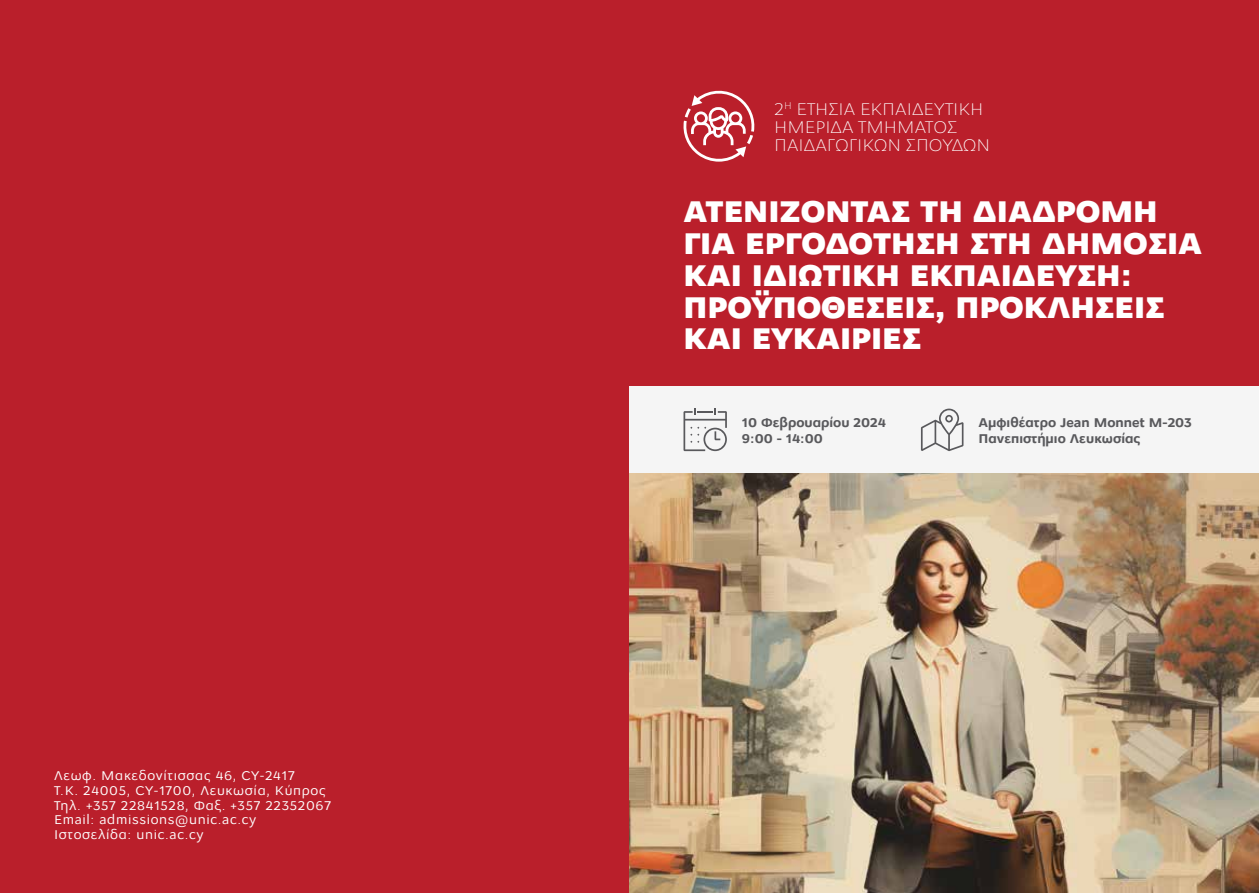
<style>
.page{position:relative;width:1259px;height:893px;background:#ba1f2b}
.page>*{position:absolute;margin:0;border:0;box-sizing:border-box;transform-origin:0 0}
.t1{font:800 31.8px/31.8px "Osnova Pro";color:#fff}
.t2{font:300 18px/18px "Osnova Pro";color:#fff}
.t3{font:13.5px/14.7px "Osnova Pro";letter-spacing:.05em;color:#fff}
.t4{font:700 13.5px/16.2px "Osnova Pro";color:#59595c}
</style>
<div class="page">
<div style="left:629px;top:386px;width:630px;height:88px;background:#f5f5f5"></div>
<svg style="left:683px;top:90px;width:72px;height:72px"></svg>
<svg style="left:683px;top:409px;width:44px;height:42px"></svg>
<svg style="left:921px;top:409px;width:42px;height:42px"></svg>
<img style="left:629px;top:474px;width:630px;height:419px">
<p class="t3" style="left:54px;top:768px;width:278px">Λεωφ. Μακεδονίτισσας 46, CY-2417<br>T.K. 24005, CY-1700, Λευκωσία, Κύπρος Τηλ. +357 22841528, Φαξ. +357 22352067<br>Email: admissions@unic.ac.cy Ιστοσελίδα: unic.ac.cy</p>
<h2 class="t2" style="left:774px;top:100px;width:218px">2<sup>Η</sup> ΕΤΉΣΙΑ ΕΚΠΑΙΔΕΥΤΙΚΉ<br>ΗΜΕΡΊΔΑ ΤΜΉ ΜΑΤΟΣ<br>ΠΑΙΔΑΓΩΓΙΚΏΝ ΣΠΟΥΔΏΝ</h2>
<h1 class="t1" style="left:683px;top:197px;width:520px">ΑΤΕΝΊΖΟΝΤΑΣ ΤΗ ΔΙΑΔΡΟΜΉ<br>ΓΙΑ ΕΡΓΟΔΌΤΗΣΗ ΣΤΗ ΔΗΜΌΣΙΑ<br>ΚΑΙ ΙΔΙΩΤΙΚΉ ΕΚΠΑΊΔΕΥΣΗ:<br>ΠΡΟΫΠΟΘΈΣΕΙΣ, ΠΡΟΚΛΉΣΕΙΣ<br>ΚΑΙ ΕΥΚΑΙΡΊΕΣ</h1>
<p class="t4" style="left:742px;top:414px;width:145px">10 Φεβρουαρίου 2024<br>9:00 - 14:00</p>
<p class="t4" style="left:978px;top:415px;width:215px">Αμφιθέατρο Jean Monnet M-203<br>Πανεπιστήμιο Λευκωσίας</p>
</div>
